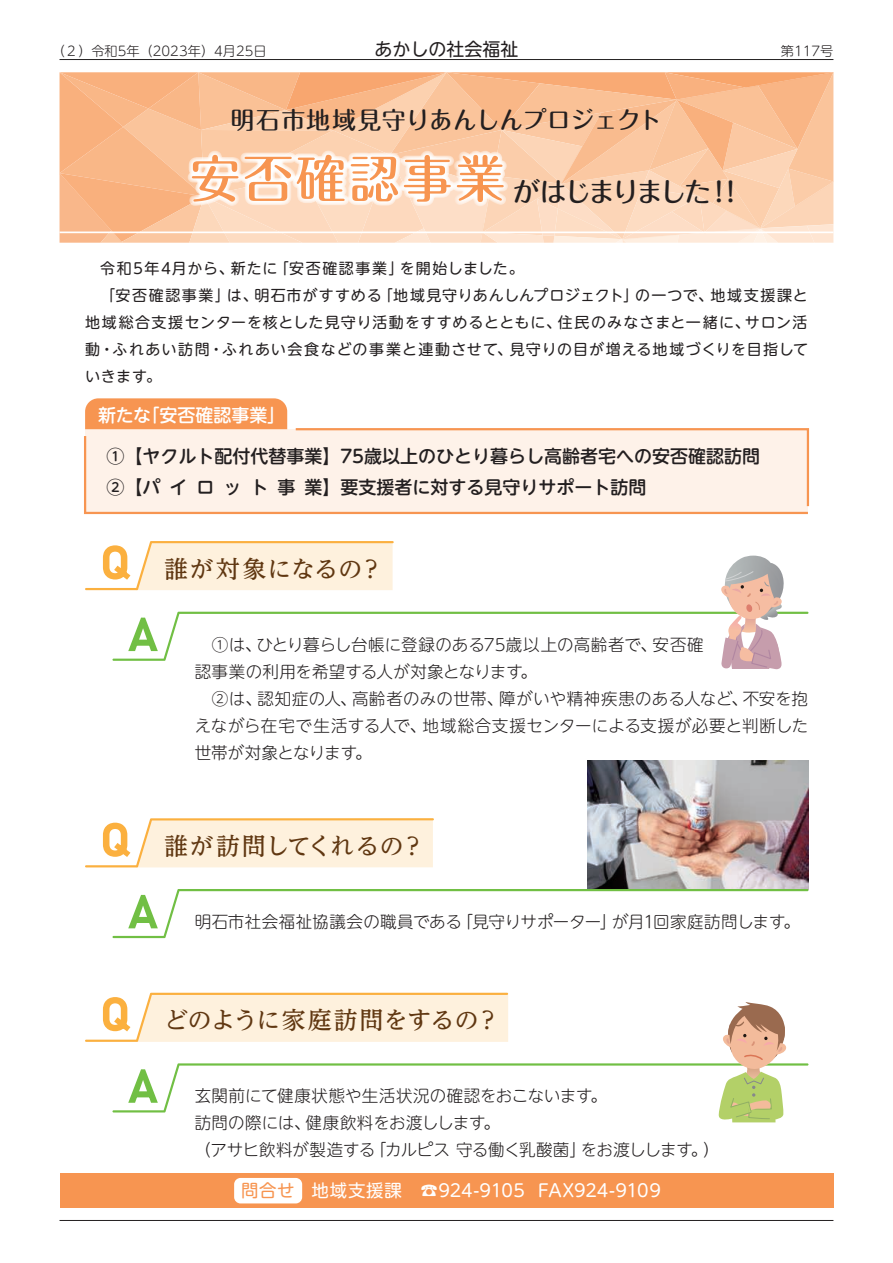
<style>
.page{position:relative;width:893px;height:1263px;background:#fff}
.page>*{position:absolute;margin:0;border:0;box-sizing:border-box;transform-origin:0 0}
.t1{font:500 27px "Maru Fo Pro";letter-spacing:-.1em;color:#231f20}
.t2{font:500 24px "UD Reimin Pr 6";letter-spacing:.015em;color:#603711}
.t3{font:500 24px "Maru Fo Pro";letter-spacing:-.01em;color:#231f20}
.t4{font:500 24px "UD Reimin Pr 6";letter-spacing:.04em;color:#603711}
.t5{font:500 18px/31.5px "UD Shin M Go Pr 6";color:#231f20}
.t6{font:500 18px "UD Shin M Go Pr 6";color:#fff}
.t7{font:18px "UD Shin M Go Pr 6";color:#231f20}
.t8{font:17.4px "UD Shin M Go Pr 6";letter-spacing:.01em;color:#fff}
.t9{font:300 16.5px/27px "UD Shin M Go Pr 6";letter-spacing:.01em;color:#231f20}
.t10{font:15px "UD Shin M Go Pr 6";letter-spacing:.065em;color:#231f20}
.t11{font:300 13.2px "UD Shin M Go Pr 6";color:#231f20}
.s1{color:#f79551}
</style>
<div class="page">
<hr style="left:60px;top:59px;width:773px;height:1px;background:#231f20">
<svg style="left:84px;top:434px;width:724px;height:81px;background:#fdeadc"></svg>
<div style="left:293px;top:428px;width:517px;height:80px;background:#fef2e9"></div>
<div style="left:85px;top:398px;width:202px;height:31px;background:#f79551"></div>
<img style="left:588px;top:760px;width:220px;height:129px">
<svg style="left:60px;top:72px;width:773px;height:171px;background:#fbcca9"></svg>
<div style="left:60px;top:1174px;width:773px;height:34px;background:#f79551"></div>
<div style="left:234px;top:1178px;width:68px;height:25px;background:#fff;border-radius:6px"></div>
<svg style="left:85px;top:818px;width:349px;height:49px;background:#fdedd5"></svg>
<svg style="left:112px;top:889px;width:696px;height:49px"></svg>
<svg style="left:85px;top:541px;width:723px;height:129px"></svg>
<svg style="left:85px;top:993px;width:723px;height:130px"></svg>
<hr style="left:60px;top:1220px;width:773px;height:1px;background:#231f20">
<p class="t11" style="left:52px;top:40px;width:216px">（２）令和5年（2023年）4月25日</p>
<p class="t7" style="left:374px;top:34px;width:145px">あかしの社会福祉</p>
<p class="t11" style="left:781px;top:40px;width:54px">第117号</p>
<h2 class="t3" style="left:231px;top:101px;width:433px">明石市地域見守りあんしんプロジェクト</h2>
<h1 class="t1" style="left:190px;top:170px;width:556px"><sup>安否確認事業</sup>がはじまりました！！</h1>
<p class="t10" style="left:100px;top:256px;width:425px">令和5年4月から、新たに「安否確認事業」を開始しました。</p>
<p class="t10" style="left:100px;top:283px;width:709px">「安否確認事業」は、明石市がすすめる「地域見守りあんしんプロジェクト」の一つで、地域支援課と</p>
<p class="t10" style="left:85px;top:310px;width:724px">地域総合支援センターを核とした見守り活動をすすめるとともに、住民のみなさまと一緒に、サロン活</p>
<p class="t10" style="left:85px;top:337px;width:725px">動・ふれあい訪問・ふれあい会食などの事業と連動させて、見守りの目が増える地域づくりを目指して</p>
<p class="t10" style="left:85px;top:364px;width:78px">いきます。</p>
<p class="t6" style="left:98px;top:400px;width:189px">新たな｢安否確認事業」</p>
<p class="t5" style="left:106px;top:439px;width:655px">①【ヤクルト配付代替事業】75歳以上のひとり暮らし高齢者宅への安否確認訪問<br>②【パイロット事業】要支援者に対する見守りサポート訪問</p>
<h2 class="t4" style="left:164px;top:549px;width:221px">誰が対象になるの？</h2>
<p class="t9" style="left:195px;top:630px;width:615px">　①は、ひとり暮らし台帳に登録のある75歳以上の高齢者で、安否確<br>認事業の利用を希望する人が対象となります。<br>　②は、認知症の人、高齢者のみの世帯、障がいや精神疾患のある人など、不安を抱えながら在宅で生活する人で、地域総合支援センターによる支援が必要と判断した世帯が対象となります。</p>
<h2 class="t2" style="left:164px;top:826px;width:262px">誰が訪問してくれるの？</h2>
<p class="t9" style="left:195px;top:907px;width:607px">明石市社会福祉協議会の職員である「見守りサポーター」が月1回家庭訪問します。</p>
<h2 class="t2" style="left:164px;top:1000px;width:337px">どのように家庭訪問をするの？</h2>
<p class="t9" style="left:195px;top:1082px;width:526px">玄関前にて健康状態や生活状況の確認をおこないます。<br>訪問の際には、健康飲料をお渡しします。<br>（アサヒ飲料が製造する「カルピス 守る働く乳酸菌」をお渡しします。）</p>
<p class="t8" style="left:241px;top:1176px;width:421px"><span class="s1">問合せ</span> 地域支援課　☎924-9105 FAX924-9109</p>
</div>
